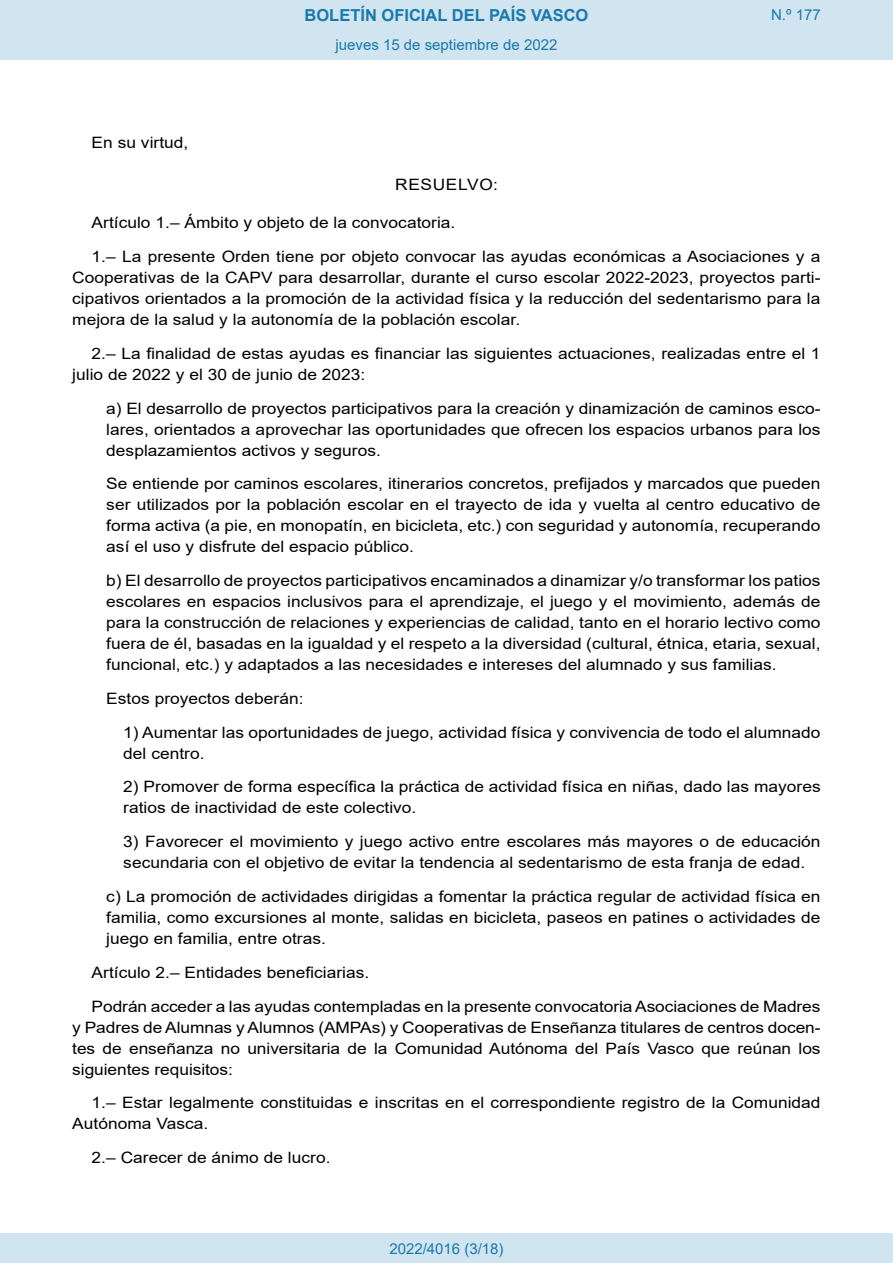
<style>
.page{position:relative;width:893px;height:1263px;background:#fff}
.page>*{position:absolute;margin:0;border:0;box-sizing:border-box;transform-origin:0 0}
.t1{font:700 16.5px "Arial";color:#1879ad}
.BOPVDetalle1{font:15.6px/21px "Arial";color:#000;text-align:justify;scale:1.11 1}
.BOPVDetalle{font:15.6px/21px "Arial";color:#000;text-align:justify;scale:1.11 1}
.BOPVDetalle2{font:15.6px/21px "Arial";color:#000;scale:1.11 1}
.BOPVClave{font:15.6px "Arial";letter-spacing:.035em;color:#000;scale:1.11 1}
.Paginacion_Centro{font:15px "Arial";color:#1879ad}
</style>
<div class="page">
<div style="left:0;top:0;width:893px;height:60px;background:#d0e5f0"></div>
<div style="left:0;top:1233px;width:893px;height:30px;background:#d0e5f0"></div>
<p class="BOPVDetalle" style="left:92px;top:132px;width:89px">En su virtud,</p>
<p class="t1" style="left:305px;top:3px;width:285px">BOLETÍN OFICIAL DEL PAÍS VASCO</p>
<p class="Paginacion_Centro" style="left:336px;top:35px;width:223px">jueves 15 de septiembre de 2022</p>
<p class="Paginacion_Centro" style="left:771px;top:5px;width:51px">N.º 177</p>
<p class="BOPVClave" style="left:395px;top:174px;width:94px">RESUELVO:</p>
<p class="BOPVDetalle" style="left:92px;top:212px;width:329px">Artículo 1.– Ámbito y objeto de la convocatoria.</p>
<p class="BOPVDetalle" style="left:72px;top:246px;width:676px;text-indent:19px">1.– La presente Orden tiene por objeto convocar las ayudas económicas a Asociaciones y a Cooperativas de la CAPV para desarrollar, durante el curso escolar 2022-2023, proyectos parti&shy;cipativos orientados a la promoción de la actividad física y la reducción del sedentarismo para la mejora de la salud y la autonomía de la población escolar.</p>
<p class="BOPVDetalle" style="left:72px;top:343px;width:676px;text-indent:19px">2.– La finalidad de estas ayudas es financiar las siguientes actuaciones, realizadas entre el 1 julio de 2022 y el 30 de junio de 2023:</p>
<p class="BOPVDetalle1" style="left:106px;top:398px;width:645px">a) El desarrollo de proyectos participativos para la creación y dinamización de caminos esco&shy;lares, orientados a aprovechar las oportunidades que ofrecen los espacios urbanos para los desplazamientos activos y seguros.</p>
<p class="BOPVDetalle1" style="left:106px;top:473px;width:645px">Se entiende por caminos escolares, itinerarios concretos, prefijados y marcados que pueden ser utilizados por la población escolar en el trayecto de ida y vuelta al centro educativo de forma activa (a pie, en monopatín, en bicicleta, etc.) con seguridad y autonomía, recuperando así el uso y disfrute del espacio público.</p>
<p class="BOPVDetalle1" style="left:106px;top:570px;width:645px">b) El desarrollo de proyectos participativos encaminados a dinamizar y/o transformar los patios escolares en espacios inclusivos para el aprendizaje, el juego y el movimiento, además de para la construcción de relaciones y experiencias de calidad, tanto en el horario lectivo como fuera de él, basadas en la igualdad y el respeto a la diversidad (cultural, étnica, etaria, sexual, funcional, etc.) y adaptados a las necesidades e intereses del alumnado y sus familias.</p>
<p class="BOPVDetalle1" style="left:106px;top:688px;width:179px">Estos proyectos deberán:</p>
<p class="BOPVDetalle2" style="left:123px;top:722px;width:630px">1) Aumentar las oportunidades de juego, actividad física y convivencia de todo el alumnado del centro.</p>
<p class="BOPVDetalle2" style="left:123px;top:776px;width:630px">2) Promover de forma específica la práctica de actividad física en niñas, dado las mayores ratios de inactividad de este colectivo.</p>
<p class="BOPVDetalle2" style="left:123px;top:831px;width:630px">3) Favorecer el movimiento y juego activo entre escolares más mayores o de educación secundaria con el objetivo de evitar la tendencia al sedentarismo de esta franja de edad.</p>
<p class="BOPVDetalle1" style="left:106px;top:886px;width:645px">c) La promoción de actividades dirigidas a fomentar la práctica regular de actividad física en familia, como excursiones al monte, salidas en bicicleta, paseos en patines o actividades de juego en familia, entre otras.</p>
<p class="BOPVDetalle" style="left:92px;top:962px;width:252px">Artículo 2.– Entidades beneficiarias.</p>
<p class="BOPVDetalle" style="left:72px;top:995px;width:676px;text-indent:19px">Podrán acceder a las ayudas contempladas en la presente convocatoria Asociaciones de Madres y Padres de Alumnas y Alumnos (AMPAs) y Cooperativas de Enseñanza titulares de centros docen&shy;tes de enseñanza no universitaria de la Comunidad Autónoma del País Vasco que reúnan los siguientes requisitos:</p>
<p class="BOPVDetalle" style="left:72px;top:1092px;width:676px;text-indent:19px">1.– Estar legalmente constituidas e inscritas en el correspondiente registro de la Comunidad<br>Autónoma Vasca.</p>
<p class="BOPVDetalle" style="left:92px;top:1147px;width:217px">2.– Carecer de ánimo de lucro.</p>
<p class="Paginacion_Centro" style="left:389px;top:1238px;width:116px">2022/4016 (3/18)</p>
</div>
